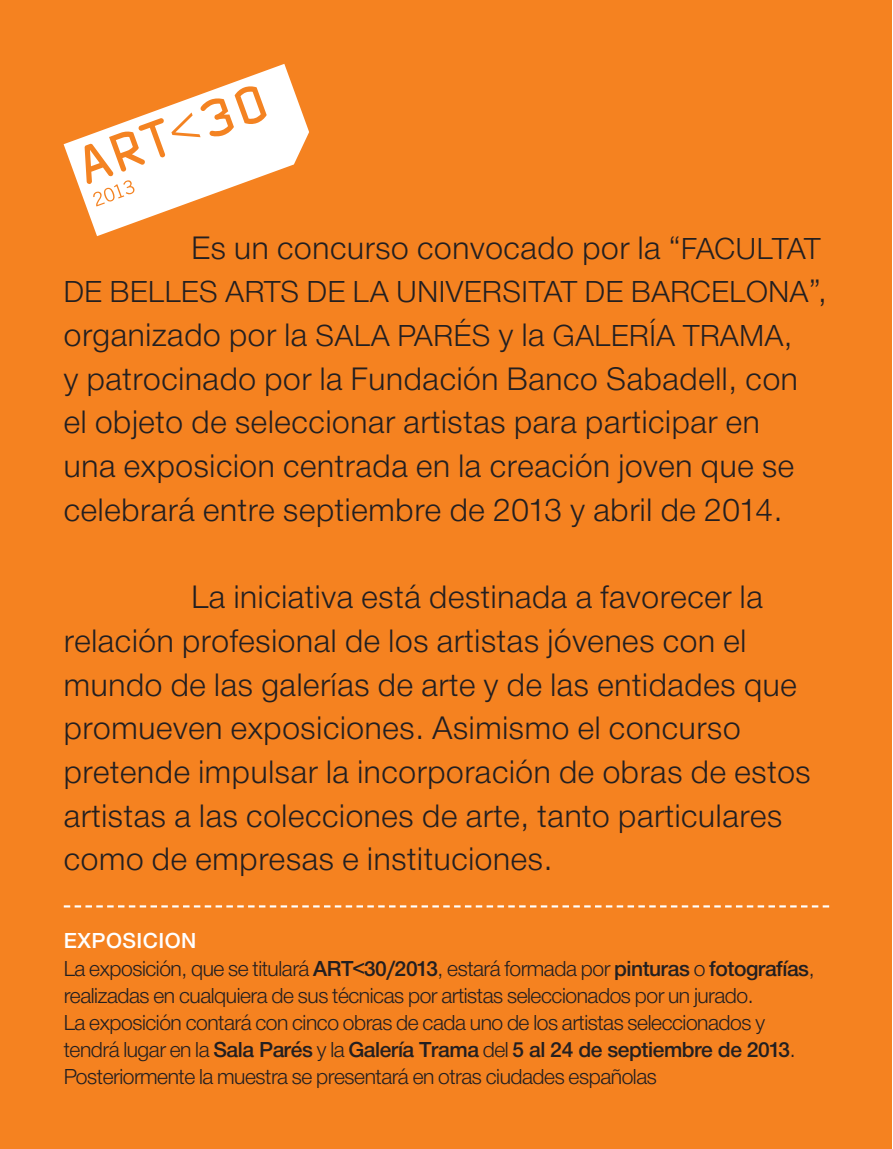
<style>
.page{position:relative;width:893px;height:1149px;background:#fff}
.page>*{position:absolute;margin:0;border:0;box-sizing:border-box;transform-origin:0 0}
.t1{font:33.75px/43.6px "NH45";letter-spacing:.02em;color:#231f20}
.t2{font:31.5px/43.6px "NH45";letter-spacing:.02em;color:#231f20}
.t3{font:22.5px/27.2px "NH45";letter-spacing:-.02em;color:#231f20}
.t4{font:22.5px "NH65";letter-spacing:-.02em;color:#231f20}
.t5{font:22.5px "NH65";letter-spacing:.02em;color:#fff}
.s1{font-size:31.5px}
.s2{font-size:33.75px}
.s3{font-family:"NH65"}
.s4{font-family:"NH45"}
</style>
<div class="page">
<div style="left:0;top:1px;width:891px;height:1147px;background:#f58220"></div>
<svg style="left:64px;top:64px;width:245px;height:172px"></svg>
<svg style="left:85px;top:86px;width:182px;height:120px"></svg>
<svg style="left:64px;top:905px;width:765px;height:2px"></svg>
<p class="t1" style="left:191px;top:225px;width:631px">Es un concurso convocado por la “<span class="s1">FACULTAT</span></p>
<p class="t2" style="left:64px;top:269px;width:765px">DE BELLES ARTS DE LA UNIVERSITAT DE BARCELONA<span class="s2">”, organizado por la</span> SALA PARÉS <span class="s2">y la</span> GALERÍA TRAMA<span class="s2">,</span></p>
<p class="t1" style="left:64px;top:356px;width:735px">y patrocinado por la Fundación Banco Sabadell, con el objeto de seleccionar artistas para participar en una exposicion centrada en la creación joven que se celebrará entre septiembre de 2013 y abril de 2014.</p>
<p class="t1" style="left:64px;top:574px;width:748px;text-indent:128px">La iniciativa está destinada a favorecer la relación profesional de los artistas jóvenes con el mundo de las galerías de arte y de las entidades que promueven exposiciones. Asimismo el concurso pretende impulsar la incorporación de obras de estos artistas a las colecciones de arte, tanto particulares como de empresas e instituciones.</p>
<p class="t5" style="left:64px;top:927px;width:134px">EXPOSICION</p>
<p class="t3" style="left:64px;top:953px;width:752px">La exposición, que se titulará <span class="s3">ART&lt;30/2013</span>, estará formada por <span class="s3">pinturas</span> o <span class="s3">fotografías</span>, realizadas en cualquiera de sus técnicas por artistas seleccionados por un jurado.<br>La exposición contará con cinco obras de cada uno de los artistas seleccionados y</p>
<p class="t4" style="left:64px;top:1035px;width:733px"><span class="s4">tendrá lugar en la</span> Sala Parés <span class="s4">y la</span> Galería Trama <span class="s4">del</span> 5 al 24 de septiembre de 2013<span class="s4">.</span></p>
<p class="t3" style="left:64px;top:1062px;width:595px">Posteriormente la muestra se presentará en otras ciudades españolas</p>
</div>
